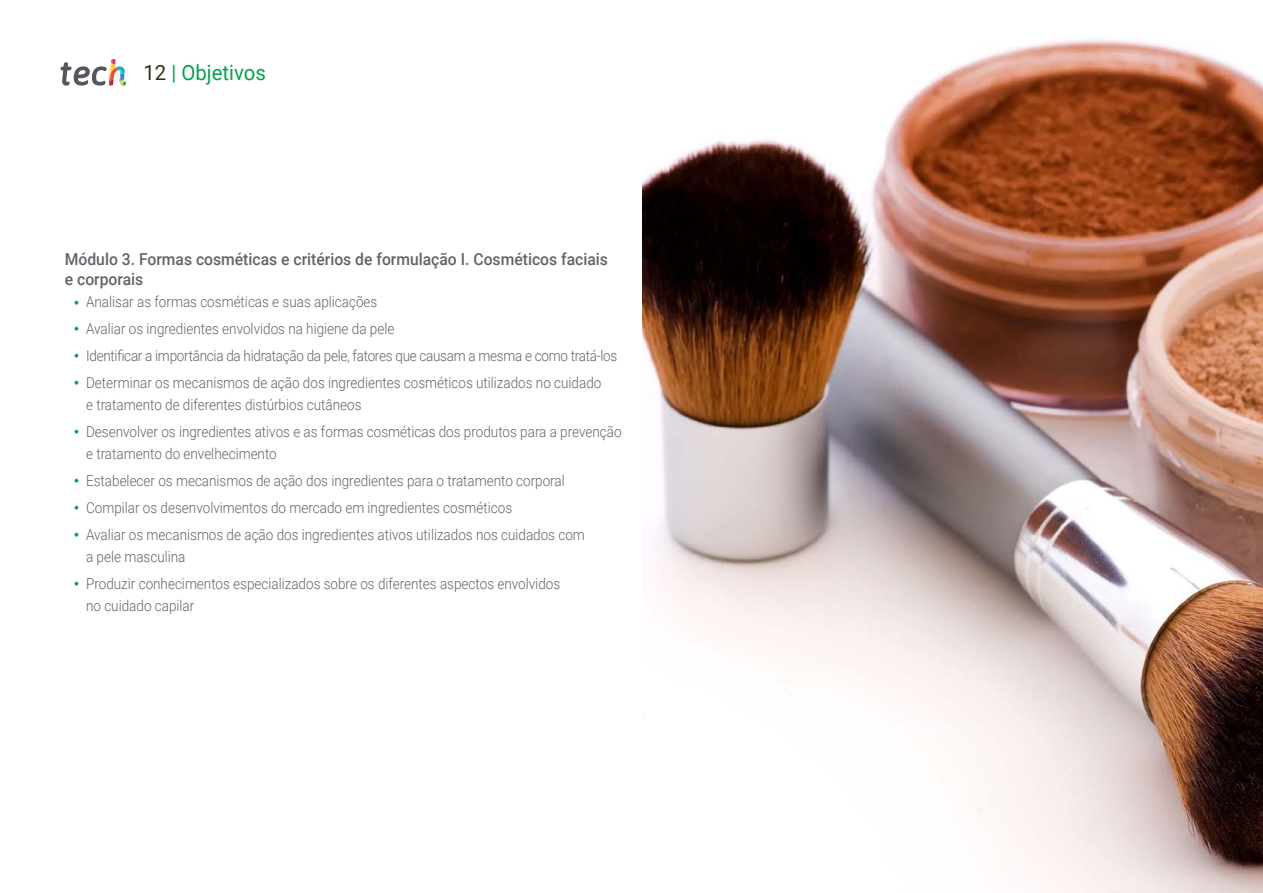
<style>
.page{position:relative;width:1263px;height:893px;background:#fff}
.page>*{position:absolute;margin:0;border:0;box-sizing:border-box;transform-origin:0 0}
.t1{font:21px "Roboto";color:#04a14d}
.t2{font:500 16.5px/19.5px "Roboto";color:#61646a;scale:.95 1}
.t3{font:300 15px/26.7px "Roboto";color:#61646a;scale:.9 1}
.s1{color:#312e20}
</style>
<div class="page">
<svg style="left:61px;top:59px;width:65px;height:27px"></svg>
<img style="left:642px;top:39px;width:621px;height:854px">
<h1 class="t1" style="left:144px;top:57px;width:124px"><span class="s1">12</span> | Objetivos</h1>
<p class="t2" style="left:65px;top:249px;width:573px">Módulo 3. Formas cosméticas e critérios de formulação I. Cosméticos faciais e corporais</p>
<p class="t3" style="left:86px;top:288px;width:592px">Analisar as formas cosméticas e suas aplicações<br>Avaliar os ingredientes envolvidos na higiene da pele<br>Identificar a importância da hidratação da pele, fatores que causam a mesma e como tratá-los Determinar os mecanismos de ação dos ingredientes cosméticos utilizados no cuidado</p>
<p class="t3" style="left:86px;top:391px;width:596px">e tratamento de diferentes distúrbios cutâneos<br>Desenvolver os ingredientes ativos e as formas cosméticas dos produtos para a prevenção</p>
<p class="t3" style="left:86px;top:440px;width:556px">e tratamento do envelhecimento<br>Estabelecer os mecanismos de ação dos ingredientes para o tratamento corporal Compilar os desenvolvimentos do mercado em ingredientes cosméticos<br>Avaliar os mecanismos de ação dos ingredientes ativos utilizados nos cuidados com</p>
<p class="t3" style="left:86px;top:543px;width:528px">a pele masculina<br>Produzir conhecimentos especializados sobre os diferentes aspectos envolvidos</p>
<p class="t3" style="left:86px;top:592px;width:122px">no cuidado capilar</p>
</div>
